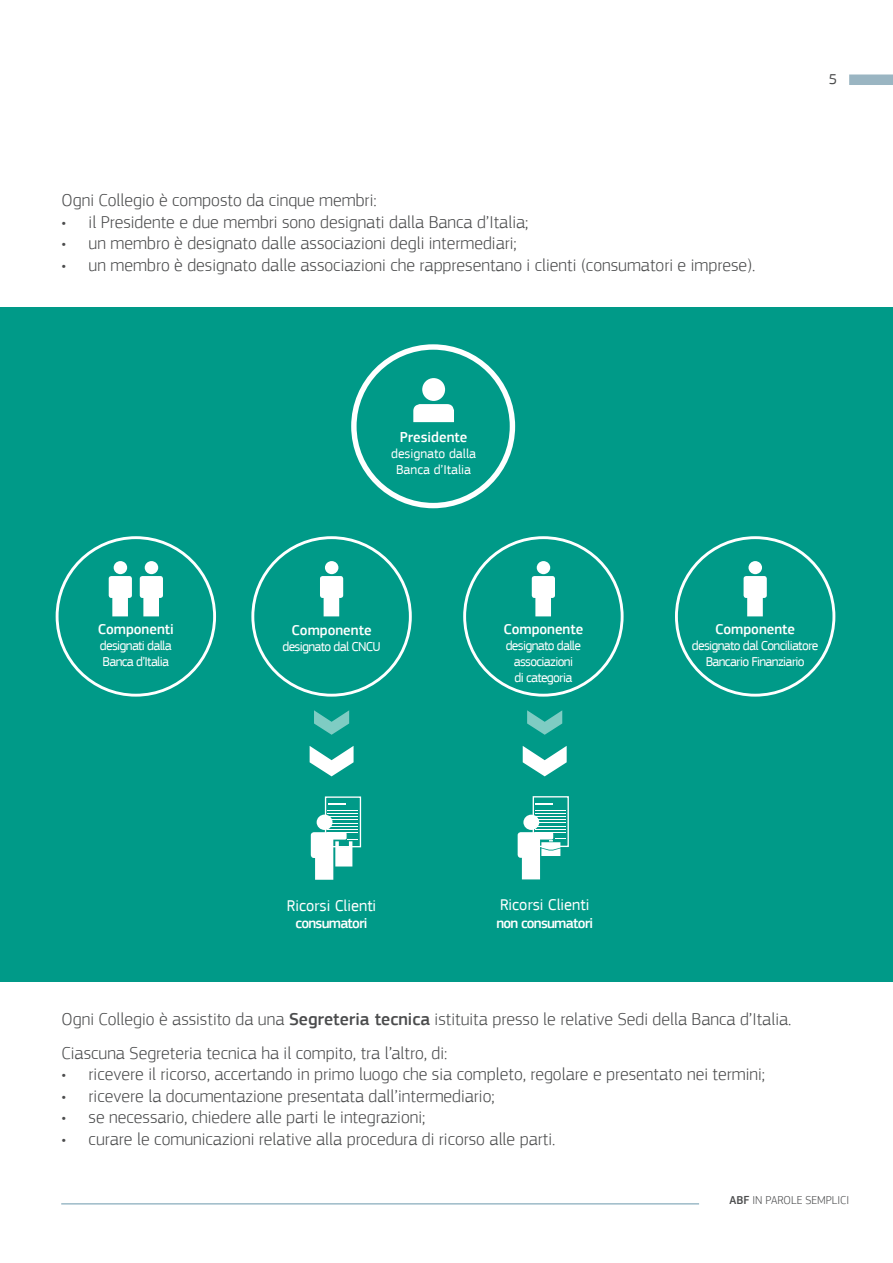
<style>
.page{position:relative;width:893px;height:1263px;background:#fff}
.page>*{position:absolute;margin:0;border:0;box-sizing:border-box;transform-origin:0 0}
.t1{font:300 18px/33.6px "EC Square Sans Pro";color:#4b4c4d}
.t2{font:16.35px "EC Square Sans Pro";color:#fff}
.t3{font:15px "EC Square Sans Pro";color:#4b4c4d}
.t4{font:500 14.85px "EC Square Sans Pro";color:#fff}
.t5{font:500 14.85px "EC Square Sans Pro";letter-spacing:-.05em;color:#fff}
.t6{font:13.5px/16.2px "EC Square Sans Pro";letter-spacing:-.05em;color:#fff;text-align:center}
.t7{font:13.5px/16.2px "EC Square Sans Pro";color:#fff;text-align:center}
.t8{font:300 12px "EC Square Sans Pro";color:#4b4c4d}
.s1{font-weight:500}
</style>
<div class="page">
<hr style="left:61px;top:1203px;width:638px;height:1px;background:#6c98ac">
<div style="left:849px;top:74px;width:44px;height:11px;background:#9ab5c2"></div>
<div style="left:0;top:307px;width:893px;height:674px;background:#009a88"></div>
<svg style="left:413px;top:378px;width:41px;height:44px"></svg>
<div style="left:351px;top:344px;width:164px;height:164px;border:5px solid #fff;border-radius:50%"></div>
<svg style="left:320px;top:561px;width:23px;height:55px"></svg>
<div style="left:251px;top:536px;width:161px;height:161px;border:3px solid #fff;border-radius:50%"></div>
<svg style="left:109px;top:561px;width:23px;height:55px"></svg>
<svg style="left:140px;top:561px;width:23px;height:55px"></svg>
<div style="left:56px;top:536px;width:160px;height:161px;border:3px solid #fff;border-radius:50%"></div>
<svg style="left:744px;top:561px;width:23px;height:55px"></svg>
<div style="left:675px;top:536px;width:160px;height:161px;border:3px solid #fff;border-radius:50%"></div>
<div style="left:325px;top:796px;width:36px;height:51px;border:1px solid #fff"></div>
<svg style="left:328px;top:804px;width:17px;height:1px"></svg>
<hr style="left:328px;top:810px;width:30px;height:1px;background:#fff">
<svg style="left:311px;top:814px;width:47px;height:66px"></svg>
<hr style="left:328px;top:813px;width:30px;height:1px;background:#fff">
<hr style="left:328px;top:820px;width:30px;height:1px;background:#fff">
<hr style="left:328px;top:826px;width:30px;height:1px;background:#fff">
<hr style="left:328px;top:832px;width:30px;height:1px;background:#fff">
<svg style="left:310px;top:746px;width:44px;height:30px"></svg>
<svg style="left:314px;top:710px;width:35px;height:25px"></svg>
<svg style="left:532px;top:561px;width:23px;height:55px"></svg>
<div style="left:463px;top:536px;width:161px;height:161px;border:3px solid #fff;border-radius:50%"></div>
<div style="left:533px;top:796px;width:36px;height:51px;border:1px solid #fff"></div>
<svg style="left:536px;top:803px;width:17px;height:2px"></svg>
<hr style="left:536px;top:810px;width:30px;height:1px;background:#fff">
<hr style="left:536px;top:813px;width:30px;height:1px;background:#fff">
<svg style="left:518px;top:815px;width:48px;height:64px"></svg>
<svg style="left:523px;top:746px;width:44px;height:30px"></svg>
<svg style="left:527px;top:710px;width:35px;height:25px"></svg>
<p class="t1" style="left:62px;top:183px;width:316px">Ogni Collegio è composto da cinque membri:</p>
<p class="t1" style="left:62px;top:205px;width:468px">• il Presidente e due membri sono designati dalla Banca d’Italia;</p>
<p class="t1" style="left:62px;top:226px;width:457px">• un membro è designato dalle associazioni degli intermediari;</p>
<p class="t1" style="left:62px;top:248px;width:695px">• un membro è designato dalle associazioni che rappresentano i clienti (consumatori e imprese).</p>
<p class="t3" style="left:829px;top:71px;width:10px">5</p>
<p class="t4" style="left:98px;top:620px;width:78px">Componenti</p>
<p class="t6" style="left:100px;top:637px;width:73px;text-align:left">designati dalla<br>Banca d’Italia</p>
<p class="t4" style="left:400px;top:428px;width:69px">Presidente</p>
<p class="t7" style="left:391px;top:446px;width:86px">designato dalla<br>Banca d’Italia</p>
<p class="t4" style="left:292px;top:621px;width:81px">Componente</p>
<p class="t6" style="left:282px;top:638px;width:100px">designato dal CNCU</p>
<p class="t4" style="left:503px;top:620px;width:81px">Componente</p>
<p class="t6" style="left:506px;top:637px;width:77px">designato dalle associazioni<br>di categoria</p>
<p class="t4" style="left:715px;top:620px;width:81px">Componente</p>
<p class="t6" style="left:692px;top:637px;width:128px">designato dal Conciliatore<br>Bancario Finanziario</p>
<p class="t2" style="left:287px;top:896px;width:91px">Ricorsi Clienti</p>
<p class="t5" style="left:296px;top:915px;width:73px">consumatori</p>
<p class="t2" style="left:500px;top:895px;width:91px">Ricorsi Clienti</p>
<p class="t5" style="left:496px;top:914px;width:98px">non consumatori</p>
<p class="t1" style="left:62px;top:1002px;width:731px">Ogni Collegio è assistito da una <span class="s1">Segreteria tecnica</span> istituita presso le relative Sedi della Banca d’Italia.<br>Ciascuna Segreteria tecnica ha il compito, tra l’altro, di:</p>
<p class="t1" style="left:62px;top:1057px;width:705px">• ricevere il ricorso, accertando in primo luogo che sia completo, regolare e presentato nei termini;</p>
<p class="t1" style="left:62px;top:1079px;width:434px">• ricevere la documentazione presentata dall’intermediario;</p>
<p class="t1" style="left:62px;top:1100px;width:365px">• se necessario, chiedere alle parti le integrazioni;</p>
<p class="t1" style="left:62px;top:1122px;width:495px">• curare le comunicazioni relative alla procedura di ricorso alle parti.</p>
<p class="t8" style="left:729px;top:1193px;width:121px"><span class="s1">ABF</span> IN PAROLE SEMPLICI</p>
</div>
